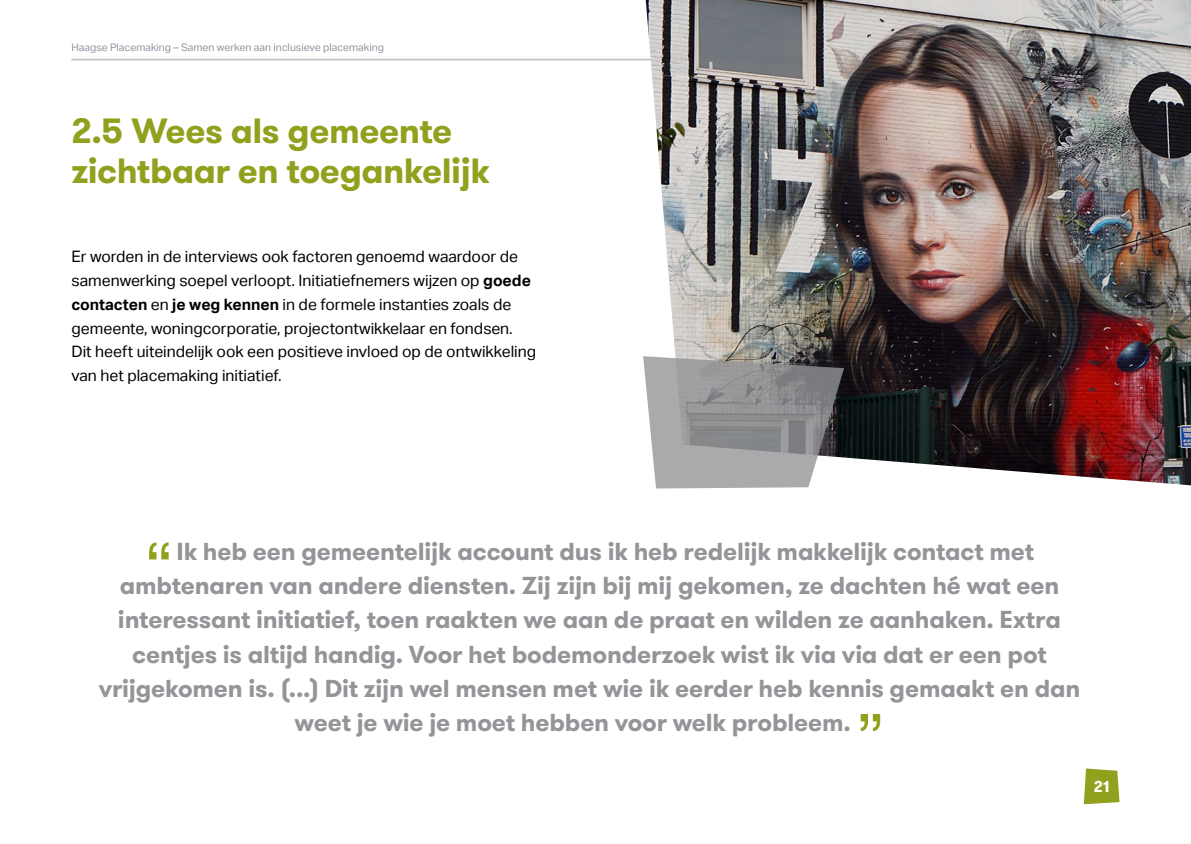
<style>
.page{position:relative;width:1191px;height:844px;background:#fff}
.page>*{position:absolute;margin:0;border:0;box-sizing:border-box;transform-origin:0 0}
.Quote_14_pt{font:66.15px "Helvetica Neue";color:#91a01d}
.heading_2{font:700 35px/40.2px "GT Walsheim Pro";letter-spacing:-.015em;color:#91a01d}
.Quote_14_pt-2{font:700 24.5px "GT Walsheim Pro";letter-spacing:-.005em;color:#939598}
.body{font:15.75px/23.8px "Aktiv Grotesk";color:#000}
.t1{font:700 15.75px "GT Walsheim Pro";color:#fff}
.t2{font:10.5px "Aktiv Grotesk";color:#8f96a1}
.s1{font-weight:700}
</style>
<div class="page">
<hr style="left:71px;top:59px;width:1048px;height:1px;background:#bec2c9">
<svg style="left:1083px;top:768px;width:36px;height:36px"></svg>
<img style="left:646px;top:0;width:545px;height:485px">
<svg style="left:643px;top:356px;width:201px;height:132px;background:#99999b"></svg>
<p class="t2" style="left:71px;top:42px;width:314px">Haagse Placemaking – Samen werken aan inclusieve placemaking</p>
<p class="heading_2" style="left:71px;top:111px;width:420px">2.5 Wees als gemeente zichtbaar en toegankelijk</p>
<p class="body" style="left:71px;top:245px;width:461px">Er worden in de interviews ook factoren genoemd waardoor de samenwerking soepel verloopt. Initiatiefnemers wijzen op <span class="s1">goede contacten</span> en <span class="s1">je weg kennen</span> in de formele instanties zoals de gemeente, woningcorporatie, projectontwikkelaar en fondsen.</p>
<p class="body" style="left:71px;top:340px;width:466px">Dit heeft uiteindelijk ook een positieve invloed op de ontwikkeling van het placemaking initiatief.</p>
<p class="Quote_14_pt" style="left:145px;top:518px;width:30px">“</p>
<p class="Quote_14_pt-2" style="left:177px;top:535px;width:859px">Ik heb een gemeentelijk account dus ik heb redelijk makkelijk contact met</p>
<p class="Quote_14_pt-2" style="left:120px;top:569px;width:941px">ambtenaren van andere diensten. Zij zijn bij mij gekomen, ze dachten hé wat een</p>
<p class="Quote_14_pt-2" style="left:118px;top:603px;width:944px">interessant initiatief, toen raakten we aan de praat en wilden ze aanhaken. Extra</p>
<p class="Quote_14_pt-2" style="left:132px;top:637px;width:916px">centjes is altijd handig. Voor het bodemonderzoek wist ik via via dat er een pot</p>
<p class="Quote_14_pt-2" style="left:99px;top:672px;width:983px">vrijgekomen is. (...) Dit zijn wel mensen met wie ik eerder heb kennis gemaakt en dan</p>
<p class="Quote_14_pt-2" style="left:294px;top:706px;width:558px">weet je wie je moet hebben voor welk probleem.</p>
<p class="Quote_14_pt" style="left:856px;top:689px;width:30px">”</p>
<p class="t1" style="left:1094px;top:776px;width:17px">21</p>
</div>
